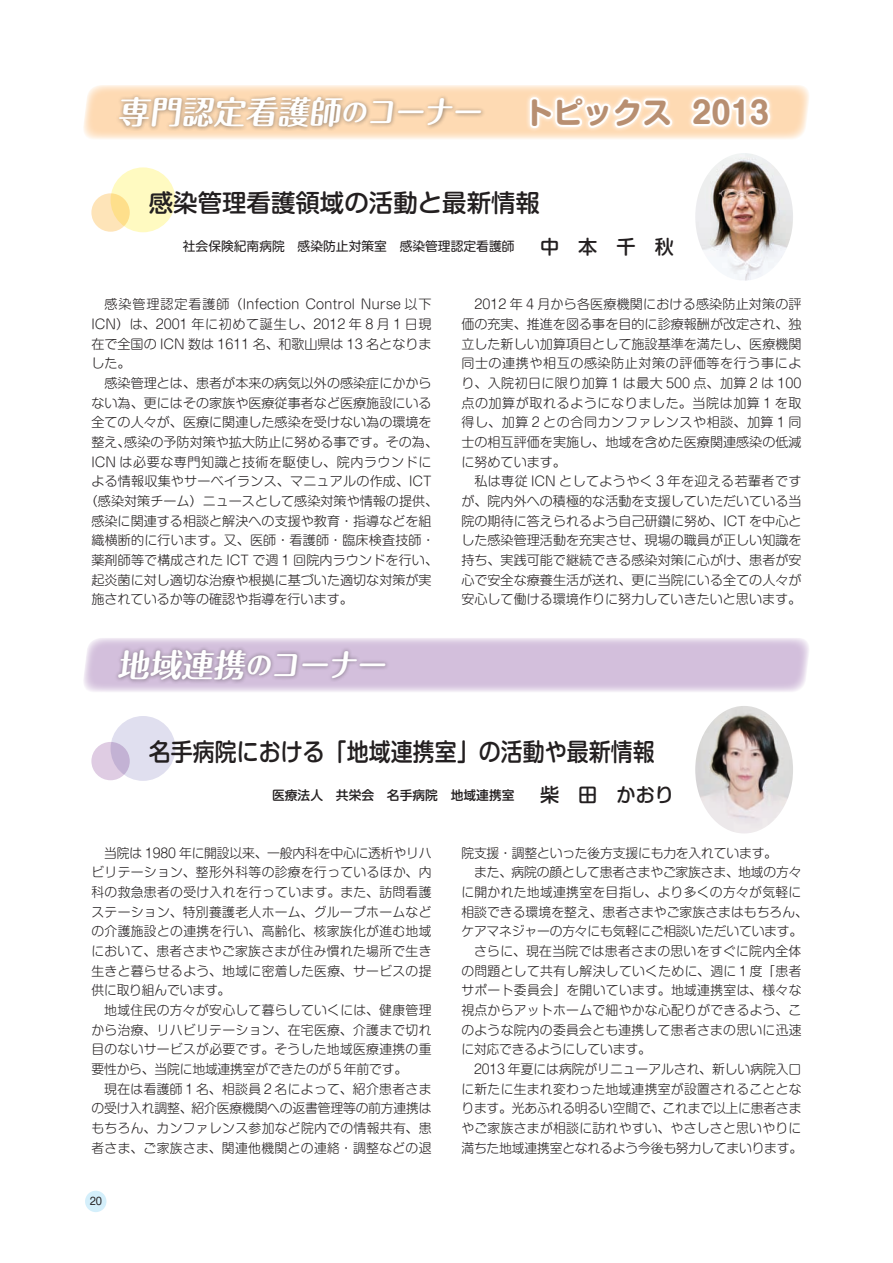
<style>
.page{position:relative;width:893px;height:1263px;background:#fff}
.page>*{position:absolute;margin:0;border:0;box-sizing:border-box;transform-origin:0 0}
.t1{font:700 31.95px "Maru Fo Pro";color:#fff}
.t2{font:500 24.45px "Shin M Go Pro";color:#231f20;scale:.9 1}
.t3{font:500 24.45px "Shin M Go Pro";color:#231f20}
.t4{font:300 13.05px/19.6px "Shin M Go Pro";color:#231f20;text-align:justify}
.t5{font:300 13.05px "Shin M Go Pro";letter-spacing:.025em;color:#231f20}
.t6{font:300 13.05px "Shin M Go Pro";letter-spacing:.02em;color:#231f20}
.t7{font:300 13.05px "Shin M Go Pro";letter-spacing:.04em;color:#231f20}
.t8{font:12.75px "Shin M Go Pro";color:#231f20}
.t9{font:500 12.75px "Shin M Go Pro";color:#231f20}
.t10{font:10.2px "Shin M Go Pro";color:#231f20}
.s1{font-size:25.5px}
.s2{font-family:"Shin M Go Pro";font-size:29.7px;color:#b88f71}
.s3{font-weight:500;font-size:19.2px}
.s4{font-weight:400}
.s5{font-size:19.2px}
</style>
<div class="page">
<div style="left:85px;top:1191px;width:21px;height:21px;background:#d4effb;border-radius:50%"></div>
<img style="left:695px;top:153px;width:98px;height:128px">
<div style="left:111px;top:167px;width:64px;height:65px;background:#fffac1;border-radius:50%"></div>
<svg style="left:91px;top:193px;width:39px;height:39px"></svg>
<svg style="left:84px;top:638px;width:725px;height:54px;background:#d9c8e0"></svg>
<div style="left:114px;top:645px;width:276px;height:39px;background:#231f20;opacity:.5"></div>
<img style="left:695px;top:706px;width:98px;height:127px">
<div style="left:111px;top:716px;width:64px;height:65px;background:#e0dfef;border-radius:50%"></div>
<svg style="left:91px;top:742px;width:39px;height:38px"></svg>
<svg style="left:83px;top:85px;width:726px;height:54px;background:#f3d9bd"></svg>
<h1 class="t1" style="left:118px;top:87px;width:653px">専門認定看護師<span class="s1">の</span>コーナー <span class="s2">トピックス 20 1 3</span></h1>
<h2 class="t3" style="left:149px;top:183px;width:393px">感染管理看護領域の活動と最新情報</h2>
<p class="t8" style="left:183px;top:236px;width:493px">社会保険紀南病院　感染防止対策室　感染管理認定看護師　　<span class="s3">中　本　千　秋</span></p>
<p class="t4" style="left:91px;top:293px;width:342px;text-indent:13px">感染管理認定看護師（Infection Control Nurse 以下ICN）は、2001 年に初めて誕生し、2012 年 8 月 1 日現在で全国の ICN 数は 1611 名、和歌山県は 13 名となりました。</p>
<p class="t4" style="left:104px;top:372px;width:329px">感染管理とは、患者が本来の病気以外の感染症にかから</p>
<p class="t4" style="left:91px;top:391px;width:342px">ない為、更にはその家族や医療従事者など医療施設にいる</p>
<p class="t4" style="left:91px;top:411px;width:342px">全ての人々が、医療に関連した感染を受けない為の環境を</p>
<p class="t4" style="left:91px;top:431px;width:348px">整え、感染の予防対策や拡大防止に努める事です。その為、</p>
<p class="t7" style="left:91px;top:451px;width:342px">ICN は必要な専門知識と技術を駆使し、院内ラウンドに</p>
<p class="t4" style="left:91px;top:470px;width:342px">よる情報収集やサーベイランス、マニュアルの作成、ICT</p>
<p class="t4" style="left:85px;top:490px;width:355px">（感染対策チーム）ニュースとして感染対策や情報の提供、</p>
<p class="t4" style="left:91px;top:509px;width:342px">感染に関連する相談と解決への支援や教育・指導などを組</p>
<p class="t4" style="left:91px;top:529px;width:345px">織横断的に行います。又、医師・看護師・臨床検査技師・</p>
<p class="t4" style="left:91px;top:548px;width:348px">薬剤師等で構成された ICT で週 1 回院内ラウンドを行い、</p>
<p class="t4" style="left:91px;top:568px;width:342px">起炎菌に対し適切な治療や根拠に基づいた適切な対策が実</p>
<p class="t4" style="left:91px;top:588px;width:263px">施されているか等の確認や指導を行います。</p>
<h1 class="t1" style="left:118px;top:640px;width:275px">地域連携<span class="s1">の</span>コーナー</h1>
<p class="t4" style="left:461px;top:293px;width:342px;text-indent:13px">2012 年 4 月から各医療機関における感染防止対策の評価の充実、推進を図る事を目的に診療報酬が改定され、独立した新しい加算項目として施設基準を満たし、医療機関同士の連携や相互の感染防止対策の評価等を行う事により、入院初日に限り加算 1 は最大 500 点、加算 2 は 100点の加算が取れるようになりました。当院は加算 1 を取得し、加算 2 との合同カンファレンスや相談、加算 1 同士の相互評価を実施し、地域を含めた医療関連感染の低減に努めています。</p>
<p class="t4" style="left:461px;top:470px;width:342px;text-indent:13px">私は専従 ICN としてようやく 3 年を迎える若輩者ですが、院内外への積極的な活動を支援していただいている当院の期待に答えられるよう自己研鑽に努め、ICT を中心とした感染管理活動を充実させ、現場の職員が正しい知識を持ち、実践可能で継続できる感染対策に心がけ、患者が安心で安全な療養生活が送れ、更に当院にいる全ての人々が安心して働ける環境作りに努力していきたいと思います。</p>
<h2 class="t2" style="left:149px;top:732px;width:564px">名手病院における「地域連携室」の活動や最新情報</h2>
<p class="t9" style="left:272px;top:785px;width:403px">医療法人　共栄会　名手病院　地域連携室<span class="s4">　　</span><span class="s5">柴　田　かおり</span></p>
<p class="t4" style="left:91px;top:841px;width:342px;text-indent:13px">当院は 1980 年に開設以来、一般内科を中心に透析やリハビリテーション、整形外科等の診療を行っているほか、内科の救急患者の受け入れを行っています。また、訪問看護ステーション、特別養護老人ホーム、グループホームなどの介護施設との連携を行い、高齢化、核家族化が進む地域において、患者さまやご家族さまが住み慣れた場所で生き生きと暮らせるよう、地域に密着した医療、サービスの提供に取り組んでいます。</p>
<p class="t4" style="left:91px;top:999px;width:342px;text-indent:13px">地域住民の方々が安心して暮らしていくには、健康管理から治療、リハビリテーション、在宅医療、介護まで切れ目のないサービスが必要です。そうした地域医療連携の重要性から、当院に地域連携室ができたのが５年前です。</p>
<p class="t4" style="left:91px;top:1077px;width:342px;text-indent:13px">現在は看護師１名、相談員２名によって、紹介患者さまの受け入れ調整、紹介医療機関への返書管理等の前方連携はもちろん、カンファレンス参加など院内での情報共有、患者さま、ご家族さま、関連他機関との連絡・調整などの退</p>
<p class="t10" style="left:90px;top:1193px;width:14px">20</p>
<p class="t4" style="left:461px;top:841px;width:317px">院支援・調整といった後方支援にも力を入れています。</p>
<p class="t4" style="left:474px;top:861px;width:329px">また、病院の顔として患者さまやご家族さま、地域の方々</p>
<p class="t5" style="left:461px;top:882px;width:342px">に開かれた地域連携室を目指し、より多くの方々が気軽に</p>
<p class="t4" style="left:461px;top:900px;width:348px">相談できる環境を整え、患者さまやご家族さまはもちろん、</p>
<p class="t4" style="left:461px;top:920px;width:342px">ケアマネジャーの方々にも気軽にご相談いただいています。</p>
<p class="t5" style="left:474px;top:941px;width:329px">さらに、現在当院では患者さまの思いをすぐに院内全体</p>
<p class="t5" style="left:461px;top:960px;width:342px">の問題として共有し解決していくために、週に１度「患者</p>
<p class="t5" style="left:461px;top:980px;width:342px">サポート委員会」を開いています。地域連携室は、様々な</p>
<p class="t5" style="left:461px;top:1000px;width:342px">視点からアットホームで細やかな心配りができるよう、こ</p>
<p class="t6" style="left:461px;top:1019px;width:342px">のような院内の委員会とも連携して患者さまの思いに迅速</p>
<p class="t4" style="left:461px;top:1038px;width:191px">に対応できるようにしています。</p>
<p class="t4" style="left:474px;top:1058px;width:329px">2013 年夏には病院がリニューアルされ、新しい病院入口</p>
<p class="t6" style="left:461px;top:1078px;width:342px">に新たに生まれ変わった地域連携室が設置されることとな</p>
<p class="t4" style="left:461px;top:1097px;width:342px">ります。光あふれる明るい空間で、これまで以上に患者さま</p>
<p class="t5" style="left:461px;top:1118px;width:342px">やご家族さまが相談に訪れやすい、やさしさと思いやりに</p>
<p class="t4" style="left:461px;top:1136px;width:342px">満ちた地域連携室となれるよう今後も努力してまいります。</p>
</div>
